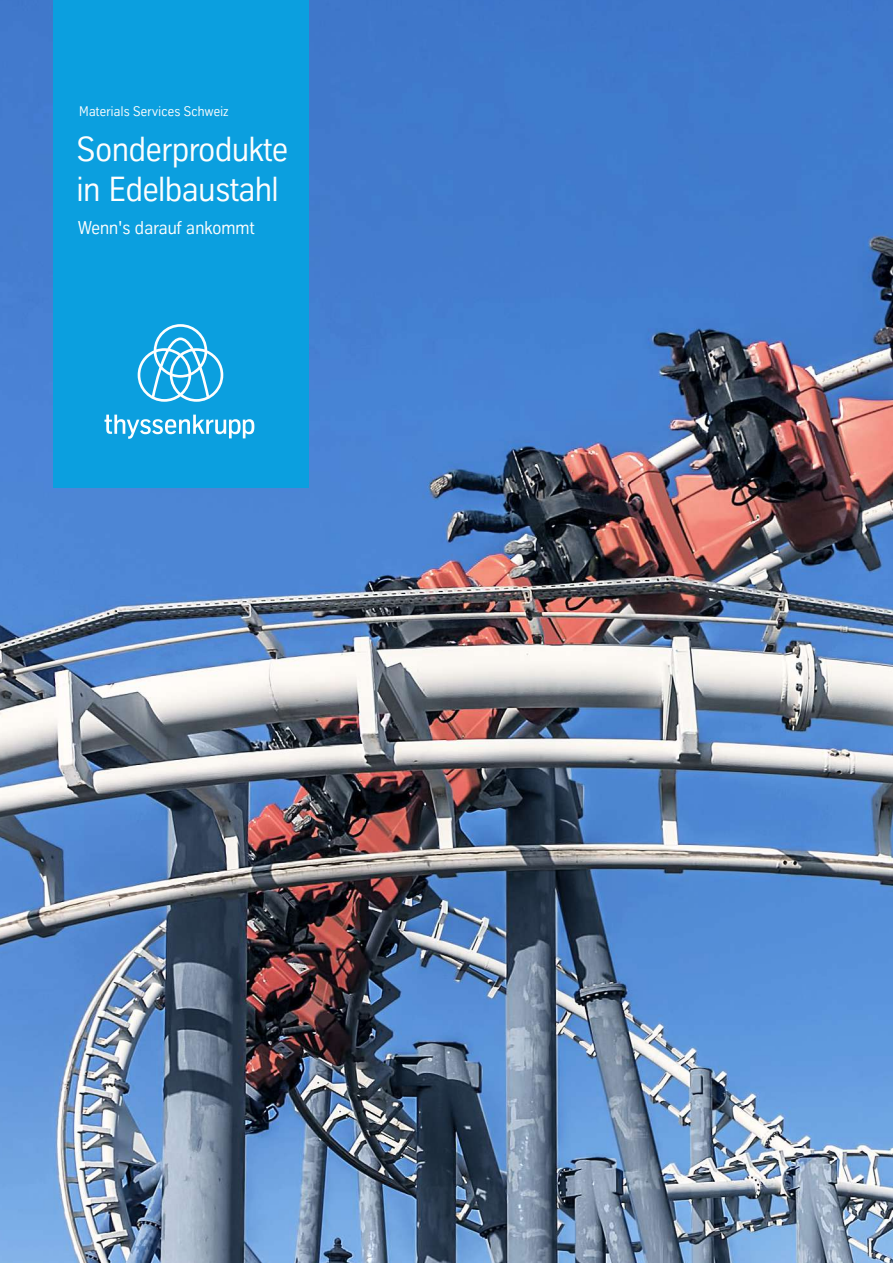
<style>
.page{position:relative;width:893px;height:1263px;background:#fff}
.page>*{position:absolute;margin:0;border:0;box-sizing:border-box;transform-origin:0 0}
.t1{font:33.75px/40.7px "TK Type";letter-spacing:-.01em;color:#fefefe}
.t2{font:18px "TK Type";color:#fefefe}
.t3{font:13.5px "TK Type";letter-spacing:.015em;color:#fefefe}
</style>
<div class="page">
<img style="left:0;top:0;width:893px;height:1263px">
<div style="left:53px;top:0;width:256px;height:487px;background:#0b9fdf"></div>
<svg style="left:138px;top:324px;width:85px;height:78px"></svg>
<svg style="left:104px;top:415px;width:150px;height:24px"></svg>
<p class="t3" style="left:79px;top:106px;width:151px">Materials Services Schweiz</p>
<p class="t1" style="left:77px;top:131px;width:213px">Sonderprodukte in Edelbaustahl</p>
<p class="t2" style="left:78px;top:220px;width:178px">Wenn's darauf ankommt</p>
</div>
